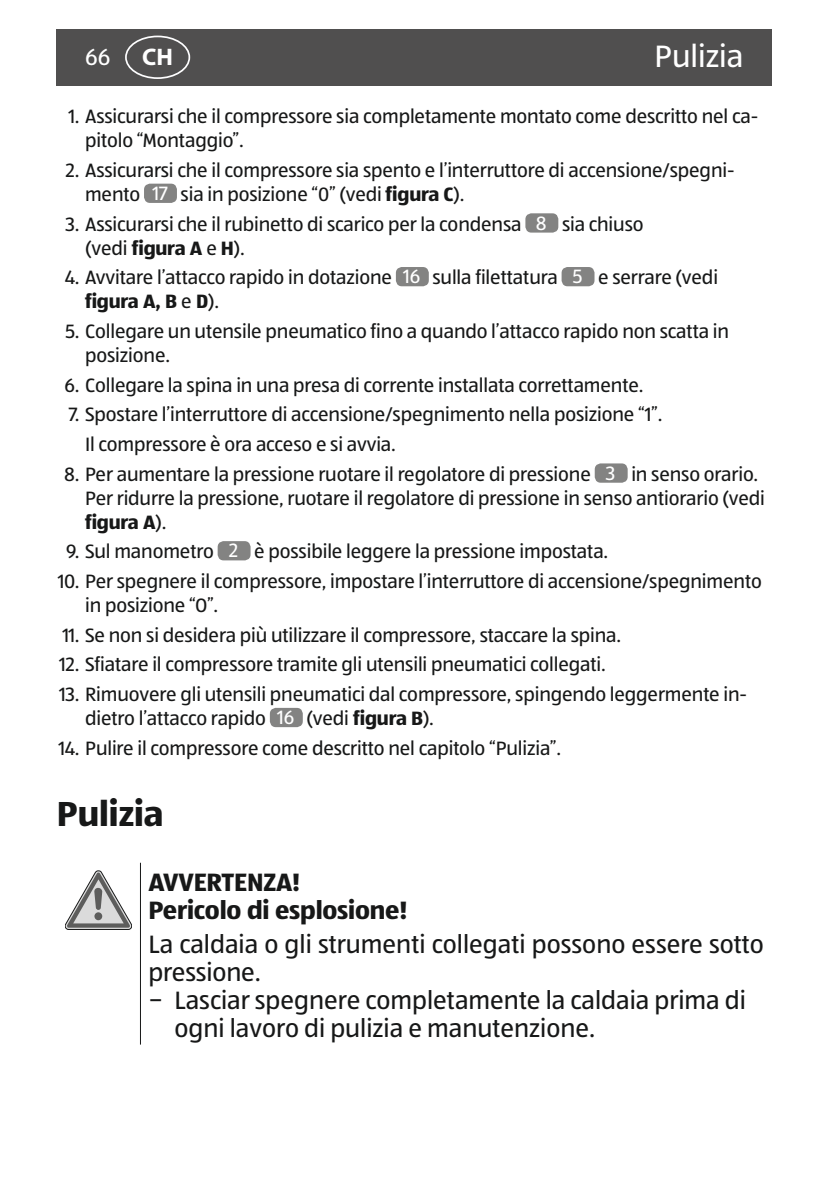
<style>
.page{position:relative;width:840px;height:1191px;background:#fff}
.page>*{position:absolute;margin:0;border:0;box-sizing:border-box;transform-origin:0 0}
.t1{font:700 36px "ALDISUEDOT";color:#171818}
.t2{font:32px "ALDISUEDOT";color:#fff}
.t3{font:26px "ALDISUEDOT";color:#171818}
.t4{font:700 26px/28px "ALDISUEDOT";letter-spacing:-.005em;color:#171818}
.t5{font:24px "ALDISUEDOT";color:#fff}
.t6{font:700 24px "Myriad Pro";color:#fff}
.t7{font:20px/24px "ALDISUEDOT";letter-spacing:-.005em;color:#171818}
.s1{color:#fff}
.s2{font-weight:700}
</style>
<div class="page">
<div style="left:57px;top:29px;width:714px;height:56px;background:#504f4f"></div>
<div style="left:125px;top:36px;width:65px;height:43px;border:2px solid #fefeff;border-radius:50%"></div>
<div style="left:144px;top:184px;width:33px;height:19px;background:#838382;border-radius:6px"></div>
<div style="left:525px;top:213px;width:33px;height:20px;background:#838382;border-radius:6px"></div>
<div style="left:395px;top:267px;width:33px;height:19px;background:#838382;border-radius:6px"></div>
<div style="left:561px;top:267px;width:33px;height:19px;background:#838382;border-radius:6px"></div>
<div style="left:594px;top:463px;width:33px;height:20px;background:#838382;border-radius:6px"></div>
<div style="left:217px;top:541px;width:33px;height:19px;background:#838382;border-radius:6px"></div>
<div style="left:270px;top:708px;width:32px;height:19px;background:#838382;border-radius:6px"></div>
<hr style="left:140px;top:862px;width:1px;height:182px;background:#171818">
<svg style="left:65px;top:870px;width:67px;height:59px"></svg>
<p class="t5" style="left:85px;top:41px;width:27px">66</p>
<p class="t6" style="left:142px;top:42px;width:32px">CH</p>
<h2 class="t2" style="left:654px;top:36px;width:90px">Pulizia</h2>
<p class="t7" style="left:85px;top:104px;width:674px;text-indent:-16px">1. Assicurarsi che il compressore sia completamente montato come descritto nel ca&shy;pitolo “Montaggio”.</p>
<p class="t7" style="left:85px;top:157px;width:650px;text-indent:-19px">2. Assicurarsi che il compressore sia spento e l’interruttore di accensione/spegni&shy;mento <span class="s1">17</span> sia in posizione “0” (vedi <span class="s2">figura C</span>).</p>
<p class="t7" style="left:85px;top:211px;width:559px;text-indent:-20px">3. Assicurarsi che il rubinetto di scarico per la condensa <span class="s1">8</span> sia chiuso (vedi <span class="s2">figura A</span> e <span class="s2">H</span>).</p>
<p class="t7" style="left:85px;top:265px;width:634px;text-indent:-20px">4. Avvitare l’attacco rapido in dotazione <span class="s1">16</span> sulla filettatura <span class="s1">5</span> e serrare (vedi <span class="s2">figura A, B</span> e <span class="s2">D</span>).</p>
<p class="t7" style="left:85px;top:319px;width:645px;text-indent:-20px">5. Collegare un utensile pneumatico fino a quando l’attacco rapido non scatta in posizione.</p>
<p class="t7" style="left:65px;top:372px;width:580px">6. Collegare la spina in una presa di corrente installata correttamente.</p>
<p class="t7" style="left:85px;top:399px;width:578px;line-height:29.6px;text-indent:-16px">7. Spostare l’interruttore di accensione/spegnimento nella posizione “1”.<br>Il compressore è ora acceso e si avvia.</p>
<p class="t7" style="left:85px;top:461px;width:681px;text-indent:-21px">8. Per aumentare la pressione ruotare il regolatore di pressione <span class="s1">3</span> in senso orario.<br>Per ridurre la pressione, ruotare il regolatore di pressione in senso antiorario (vedi <span class="s2">figura A</span>).</p>
<p class="t7" style="left:66px;top:539px;width:543px">9. Sul manometro <span class="s1">2</span> è possibile leggere la pressione impostata.</p>
<p class="t7" style="left:85px;top:569px;width:677px;text-indent:-27px">10. Per spegnere il compressore, impostare l’interruttore di accensione/spegnimento in posizione “O”.</p>
<p class="t7" style="left:62px;top:622px;width:560px">11. Se non si desidera più utilizzare il compressore, staccare la spina.</p>
<p class="t7" style="left:59px;top:652px;width:548px">12. Sfiatare il compressore tramite gli utensili pneumatici collegati.</p>
<p class="t7" style="left:85px;top:682px;width:663px;text-indent:-26px">13. Rimuovere gli utensili pneumatici dal compressore, spingendo leggermente in&shy;dietro l’attacco rapido <span class="s1">16</span> (vedi <span class="s2">figura B</span>).</p>
<p class="t7" style="left:58px;top:735px;width:504px">14. Pulire il compressore come descritto nel capitolo “Pulizia”.</p>
<h1 class="t1" style="left:57px;top:790px;width:108px">Pulizia</h1>
<h3 class="t4" style="left:148px;top:867px;width:260px">AVVERTENZA!<br>Pericolo di esplosione!</h3>
<h3 class="t3" style="left:148px;top:927px;width:616px">La caldaia o gli strumenti collegati possono essere sotto</h3>
<h3 class="t3" style="left:148px;top:955px;width:114px">pressione.</h3>
<h3 class="t3" style="left:148px;top:983px;width:598px">− Lasciar spegnere completamente la caldaia prima di</h3>
<h3 class="t3" style="left:174px;top:1011px;width:422px">ogni lavoro di pulizia e manutenzione.</h3>
</div>
